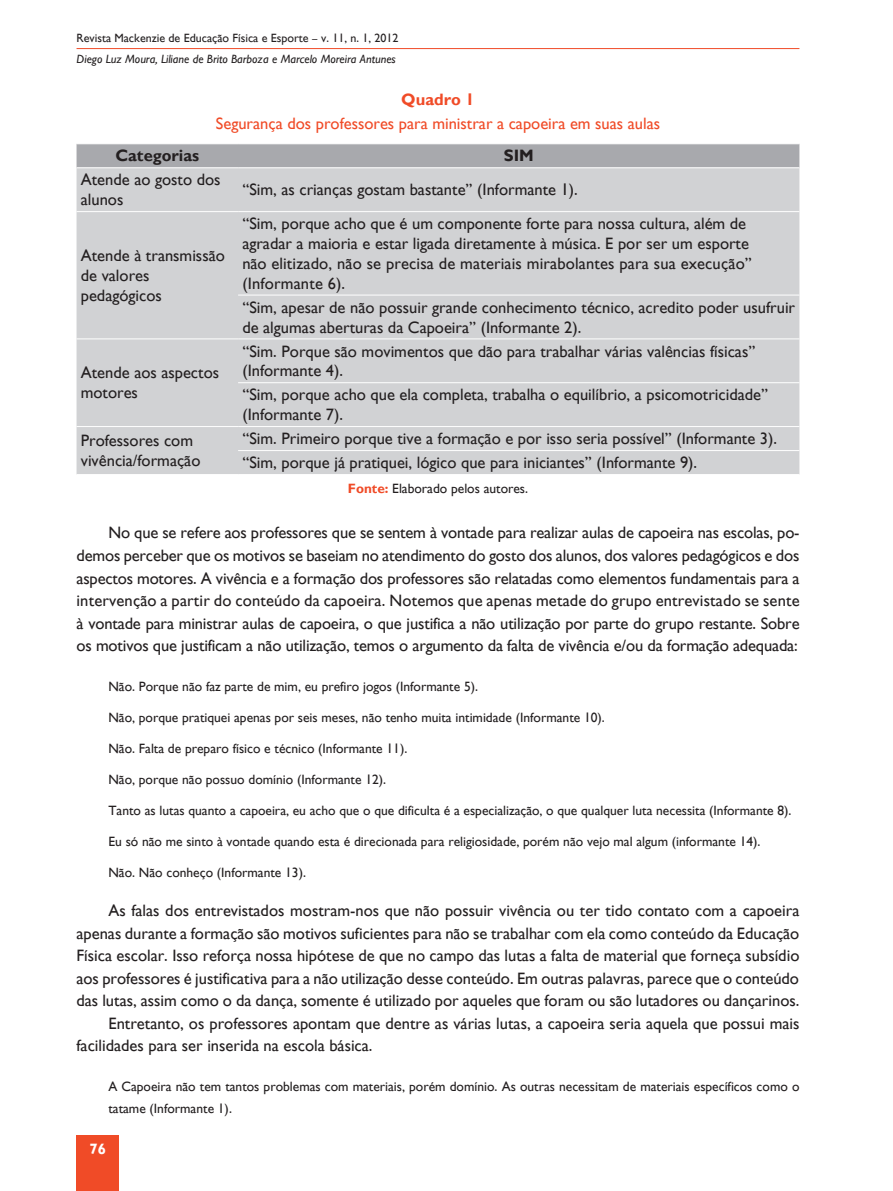
<style>
.page{position:relative;width:893px;height:1191px;background:#fff}
.page>*{position:absolute;margin:0;border:0;box-sizing:border-box;transform-origin:0 0}
.t1{font:16.5px/19.8px "Gill Sans";color:#231f20}
.t2{font:16.5px "Gill Sans";color:#f04b27}
.t3{font:700 16.5px "Gill Sans";color:#231f20}
.t4{font:700 16.5px "Gill Sans";color:#f04b27}
.t5{font:700 15px "Gill Sans";color:#fff}
.t6{font:13.5px/22.5px "Gill Sans";color:#231f20}
.t7{font:italic 12px "Gill Sans";color:#231f20}
.t8{font:12px "Gill Sans";color:#231f20}
.s1{font-weight:700;color:#f04b27}
</style>
<div class="page">
<div style="left:77px;top:1135px;width:42px;height:56px;background:#f04b27"></div>
<hr style="left:77px;top:48px;width:722px;height:1px;background:#f04b27">
<div style="left:77px;top:144px;width:722px;height:23px;background:#a8a9ad"></div>
<div style="left:77px;top:168px;width:722px;height:306px;background:#d1d2d4"></div>
<hr style="left:77px;top:211px;width:161px;height:1px;background:#fff">
<hr style="left:238px;top:211px;width:561px;height:1px;background:#fff">
<hr style="left:238px;top:295px;width:561px;height:1px;background:#fff">
<hr style="left:77px;top:338px;width:161px;height:1px;background:#fff">
<hr style="left:238px;top:338px;width:561px;height:1px;background:#fff">
<hr style="left:238px;top:382px;width:561px;height:1px;background:#fff">
<hr style="left:77px;top:426px;width:161px;height:1px;background:#fff">
<hr style="left:238px;top:426px;width:561px;height:1px;background:#fff">
<hr style="left:238px;top:450px;width:561px;height:1px;background:#fff">
<p class="t8" style="left:77px;top:31px;width:323px">Revista Mackenzie de Educação Física e Esporte – v. 11, n. 1, 2012</p>
<p class="t7" style="left:77px;top:52px;width:321px">Diego Luz Moura, Liliane de Brito Barboza e Marcelo Moreira Antunes</p>
<p class="t4" style="left:401px;top:89px;width:75px">Quadro 1</p>
<p class="t2" style="left:216px;top:114px;width:446px">Segurança dos professores para ministrar a capoeira em suas aulas</p>
<p class="t3" style="left:115px;top:146px;width:85px">Categorias</p>
<p class="t3" style="left:504px;top:146px;width:32px">SIM</p>
<p class="t1" style="left:81px;top:170px;width:141px">Atende ao gosto dos alunos</p>
<p class="t1" style="left:242px;top:180px;width:337px">“Sim, as crianças gostam bastante” (Informante 1).</p>
<p class="t1" style="left:81px;top:246px;width:146px">Atende à transmissão de valores pedagógicos</p>
<p class="t1" style="left:81px;top:363px;width:140px">Atende aos aspectos motores</p>
<p class="t1" style="left:242px;top:214px;width:511px">“Sim, porque acho que é um componente forte para nossa cultura, além de agradar a maioria e estar ligada diretamente à música. E por ser um esporte não elitizado, não se precisa de materiais mirabolantes para sua execução” (Informante 6).</p>
<p class="t1" style="left:242px;top:297px;width:554px">“Sim, apesar de não possuir grande conhecimento técnico, acredito poder usufruir de algumas aberturas da Capoeira” (Informante 2).</p>
<p class="t1" style="left:242px;top:341px;width:515px">“Sim. Porque são movimentos que dão para trabalhar várias valências físicas” (Informante 4).</p>
<p class="t1" style="left:242px;top:385px;width:527px">“Sim, porque acho que ela completa, trabalha o equilíbrio, a psicomotricidade” (Informante 7).</p>
<p class="t1" style="left:81px;top:431px;width:121px">Professores com vivência/formação</p>
<p class="t1" style="left:242px;top:426px;width:536px;line-height:24px">“Sim. Primeiro porque tive a formação e por isso seria possível” (Informante 3). “Sim, porque já pratiquei, lógico que para iniciantes” (Informante 9).</p>
<p class="t6" style="left:348px;top:478px;width:182px"><span class="s1">Fonte:</span> Elaborado pelos autores.</p>
<p class="t1" style="left:77px;top:522px;width:725px;line-height:22.5px;text-align:justify;text-indent:32px">No que se refere aos professores que se sentem à vontade para realizar aulas de capoeira nas escolas, po&shy;demos perceber que os motivos se baseiam no atendimento do gosto dos alunos, dos valores pedagógicos e dos aspectos motores. A vivência e a formação dos professores são relatadas como elementos fundamentais para a intervenção a partir do conteúdo da capoeira. Notemos que apenas metade do grupo entrevistado se sente à vontade para ministrar aulas de capoeira, o que justifica a não utilização por parte do grupo restante. Sobre os motivos que justificam a não utilização, temos o argumento da falta de vivência e/ou da formação adequada:</p>
<p class="t6" style="left:108px;top:675px;width:371px">Não. Porque não faz parte de mim, eu prefiro jogos (Informante 5).</p>
<p class="t6" style="left:108px;top:706px;width:498px">Não, porque pratiquei apenas por seis meses, não tenho muita intimidade (Informante 10).</p>
<p class="t6" style="left:108px;top:737px;width:300px">Não. Falta de preparo físico e técnico (Informante 11).</p>
<p class="t6" style="left:108px;top:768px;width:279px">Não, porque não possuo domínio (Informante 12).</p>
<p class="t6" style="left:108px;top:799px;width:685px">Tanto as lutas quanto a capoeira, eu acho que o que dificulta é a especialização, o que qualquer luta necessita (Informante 8).</p>
<p class="t6" style="left:108px;top:830px;width:654px">Eu só não me sinto à vontade quando esta é direcionada para religiosidade, porém não vejo mal algum (informante 14).</p>
<p class="t6" style="left:108px;top:861px;width:199px">Não. Não conheço (Informante 13).</p>
<p class="t1" style="left:108px;top:900px;width:692px">As falas dos entrevistados mostram-nos que não possuir vivência ou ter tido contato com a capoeira</p>
<p class="t1" style="left:77px;top:923px;width:724px">apenas durante a formação são motivos suficientes para não se trabalhar com ela como conteúdo da Educação</p>
<p class="t1" style="left:77px;top:945px;width:724px">Física escolar. Isso reforça nossa hipótese de que no campo das lutas a falta de material que forneça subsídio</p>
<p class="t1" style="left:77px;top:968px;width:724px">aos professores é justificativa para a não utilização desse conteúdo. Em outras palavras, parece que o conteúdo</p>
<p class="t1" style="left:77px;top:990px;width:724px">das lutas, assim como o da dança, somente é utilizado por aqueles que foram ou são lutadores ou dançarinos.</p>
<p class="t1" style="left:108px;top:1013px;width:692px">Entretanto, os professores apontam que dentre as várias lutas, a capoeira seria aquela que possui mais</p>
<p class="t1" style="left:77px;top:1035px;width:297px">facilidades para ser inserida na escola básica.</p>
<p class="t6" style="left:108px;top:1075px;width:692px">A Capoeira não tem tantos problemas com materiais, porém domínio. As outras necessitam de materiais específicos como o tatame (Informante 1).</p>
<p class="t5" style="left:90px;top:1140px;width:18px">76</p>
</div>
